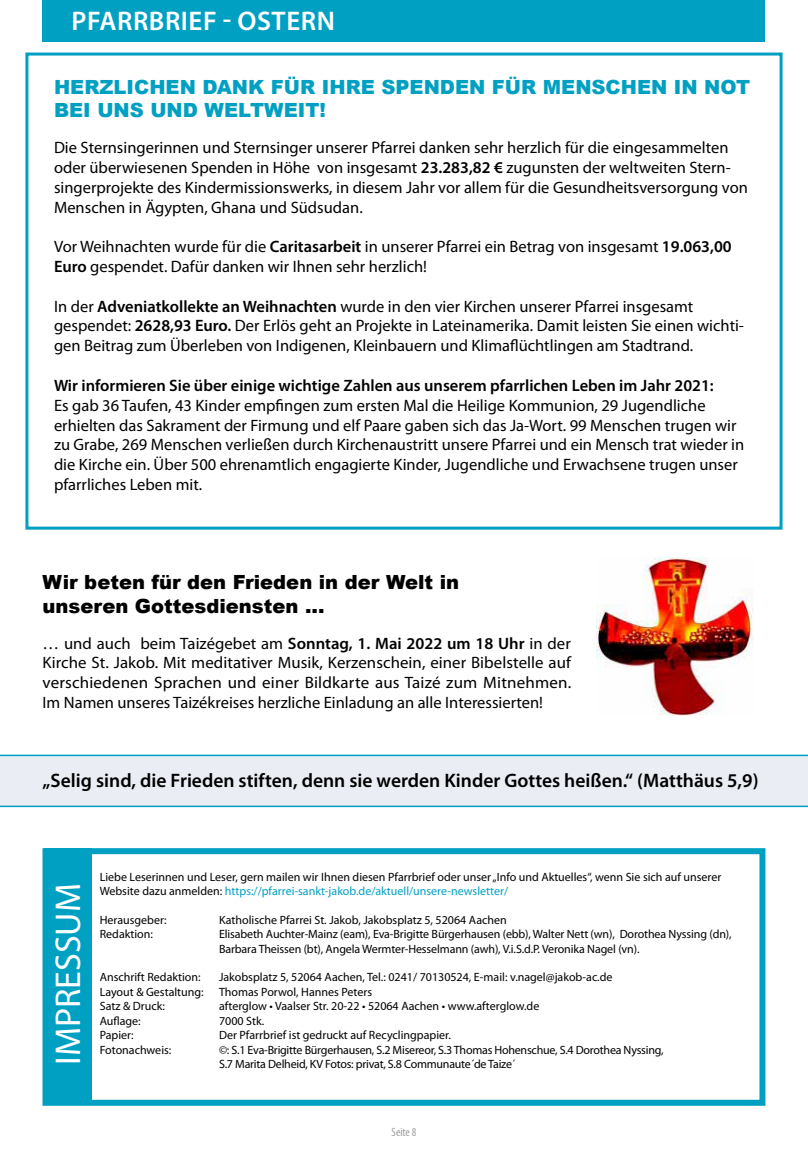
<style>
.page{position:relative;width:808px;height:1149px;background:#fff}
.page>*{position:absolute;margin:0;border:0;box-sizing:border-box;transform-origin:0 0}
.t1{font:36px "Myriad Pro";color:#fff}
.t2{font:600 27px "Myriad Pro";letter-spacing:.02em;color:#fff}
.t3{font:600 19.5px "Myriad Pro";color:#000}
.t4{font:900 19.5px/23.4px "Arial";color:#00a0c2}
.t5{font:900 19.5px/23.4px "Arial";color:#000}
.t6{font:16.5px/19.8px "Myriad Pro";color:#000}
.t7{font:600 16.5px "Myriad Pro";color:#000}
.t8{font:12px/14.4px "Myriad Pro";color:#000}
.t9{font:12px/14.4px "Myriad Pro";letter-spacing:-.02em;color:#000}
.t10{font:condensed 12px "Myriad Pro";color:#9d9d9c}
.s1{font-weight:600}
.s2{color:#00a0c2}
</style>
<div class="page">
<svg style="left:0;top:754px;width:808px;height:53px"></svg>
<svg style="left:25px;top:52px;width:758px;height:478px"></svg>
<div style="left:43px;top:0;width:722px;height:42px;background:#00a0c2"></div>
<div style="left:44px;top:847px;width:47px;height:253px;background:#00a0c2"></div>
<div style="left:43px;top:847px;width:722px;height:258px;border:6px solid #00a0c2"></div>
<img style="left:597px;top:557px;width:156px;height:158px">
<h2 class="t2" style="left:71px;top:4px;width:265px">PFARRBRIEF - OSTERN</h2>
<p class="t4" style="left:54px;top:74px;width:698px">HERZLICHEN DANK FÜR IHRE SPENDEN FÜR MENSCHEN IN NOT<br>BEI UNS UND WELTWEIT!</p>
<p class="t6" style="left:54px;top:137px;width:695px">Die Sternsingerinnen und Sternsinger unserer Pfarrei danken sehr herzlich für die eingesammelten oder überwiesenen Spenden in Höhe von insgesamt <span class="s1">23.283,82 €</span> zugunsten der weltweiten Stern&shy;singerprojekte des Kindermissionswerks, in diesem Jahr vor allem für die Gesundheitsversorgung von Menschen in Ägypten, Ghana und Südsudan.</p>
<p class="t6" style="left:54px;top:236px;width:679px">Vor Weihnachten wurde für die <span class="s1">Caritasarbeit</span> in unserer Pfarrei ein Betrag von insgesamt <span class="s1">19.063,00<br>Euro</span> gespendet. Dafür danken wir Ihnen sehr herzlich!</p>
<p class="t6" style="left:54px;top:296px;width:691px">In der <span class="s1">Adveniatkollekte an Weihnachten</span> wurde in den vier Kirchen unserer Pfarrei insgesamt gespendet: <span class="s1">2628,93 Euro.</span> Der Erlös geht an Projekte in Lateinamerika. Damit leisten Sie einen wichti&shy;gen Beitrag zum Überleben von Indigenen, Kleinbauern und Klimaflüchtlingen am Stadtrand.</p>
<p class="t7" style="left:54px;top:375px;width:661px">Wir informieren Sie über einige wichtige Zahlen aus unserem pfarrlichen Leben im Jahr 2021:</p>
<p class="t6" style="left:54px;top:395px;width:692px">Es gab 36 Taufen, 43 Kinder empfingen zum ersten Mal die Heilige Kommunion, 29 Jugendliche erhielten das Sakrament der Firmung und elf Paare gaben sich das Ja-Wort. 99 Menschen trugen wir zu Grabe, 269 Menschen verließen durch Kirchenaustritt unsere Pfarrei und ein Mensch trat wieder in die Kirche ein. Über 500 ehrenamtlich engagierte Kinder, Jugendliche und Erwachsene trugen unser pfarrliches Leben mit.</p>
<p class="t5" style="left:43px;top:569px;width:418px">Wir beten für den Frieden in der Welt in unseren Gottesdiensten ...</p>
<p class="t6" style="left:43px;top:632px;width:530px;text-align:justify">… und auch beim Taizégebet am <span class="s1">Sonntag, 1. Mai 2022 um 18 Uhr</span> in der Kirche St. Jakob. Mit meditativer Musik, Kerzenschein, einer Bibelstelle auf verschiedenen Sprachen und einer Bildkarte aus Taizé zum Mitnehmen.<br>Im Namen unseres Taizékreises herzliche Einladung an alle Interessierten!</p>
<p class="t3" style="left:43px;top:768px;width:717px">„Selig sind, die Frieden stiften, denn sie werden Kinder Gottes heißen.“ (Matthäus 5,9)</p>
<h1 class="t1" style="left:46px;top:1064px;width:183px;rotate:-90deg">IMPRESSUM</h1>
<p class="t8" style="left:100px;top:868px;width:623px">Liebe Leserinnen und Leser, gern mailen wir Ihnen diesen Pfarrbrief oder unser „Info und Aktuelles“, wenn Sie sich auf unserer<br>Website dazu anmelden: <span class="s2">https://pfarrei-sankt-jakob.de/aktuell/unsere-newsletter/</span></p>
<p class="t8" style="left:100px;top:912px;width:68px">Herausgeber:</p>
<p class="t8" style="left:219px;top:912px;width:289px">Katholische Pfarrei St. Jakob, Jakobsplatz 5, 52064 Aachen</p>
<p class="t8" style="left:100px;top:926px;width:55px">Redaktion:</p>
<p class="t8" style="left:219px;top:926px;width:514px">Elisabeth Auchter-Mainz (eam), Eva-Brigitte Bürgerhausen (ebb), Walter Nett (wn), Dorothea Nyssing (dn),<br>Barbara Theissen (bt), Angela Wermter-Hesselmann (awh), V.i.S.d.P. Veronika Nagel (vn).</p>
<p class="t8" style="left:100px;top:969px;width:102px">Anschrift Redaktion:</p>
<p class="t8" style="left:219px;top:969px;width:395px">Jakobsplatz 5, 52064 Aachen, Tel.: 0241/ 70130524, E-mail: v.nagel@jakob-ac.de</p>
<p class="t8" style="left:100px;top:984px;width:106px">Layout &amp; Gestaltung:</p>
<p class="t8" style="left:219px;top:984px;width:155px">Thomas Porwol, Hannes Peters</p>
<p class="t8" style="left:100px;top:998px;width:67px">Satz &amp; Druck:</p>
<p class="t8" style="left:219px;top:998px;width:322px">afterglow • Vaalser Str. 20-22 • 52064 Aachen • www.afterglow.de</p>
<p class="t8" style="left:100px;top:1012px;width:43px">Auflage:</p>
<p class="t8" style="left:219px;top:1012px;width:47px">7000 Stk.</p>
<p class="t8" style="left:100px;top:1027px;width:36px">Papier:</p>
<p class="t8" style="left:219px;top:1027px;width:233px">Der Pfarrbrief ist gedruckt auf Recyclingpapier.</p>
<p class="t8" style="left:100px;top:1041px;width:73px">Fotonachweis:</p>
<p class="t9" style="left:219px;top:1041px;width:446px">©: S.1 Eva-Brigitte Bürgerhausen, S.2 Misereor, S.3 Thomas Hohenschue, S.4 Dorothea Nyssing,<br>S.7 Marita Delheid, KV Fotos: privat, S.8 Communaute´de Taize´</p>
<p class="t10" style="left:392px;top:1124px;width:26px">Seite 8</p>
</div>
